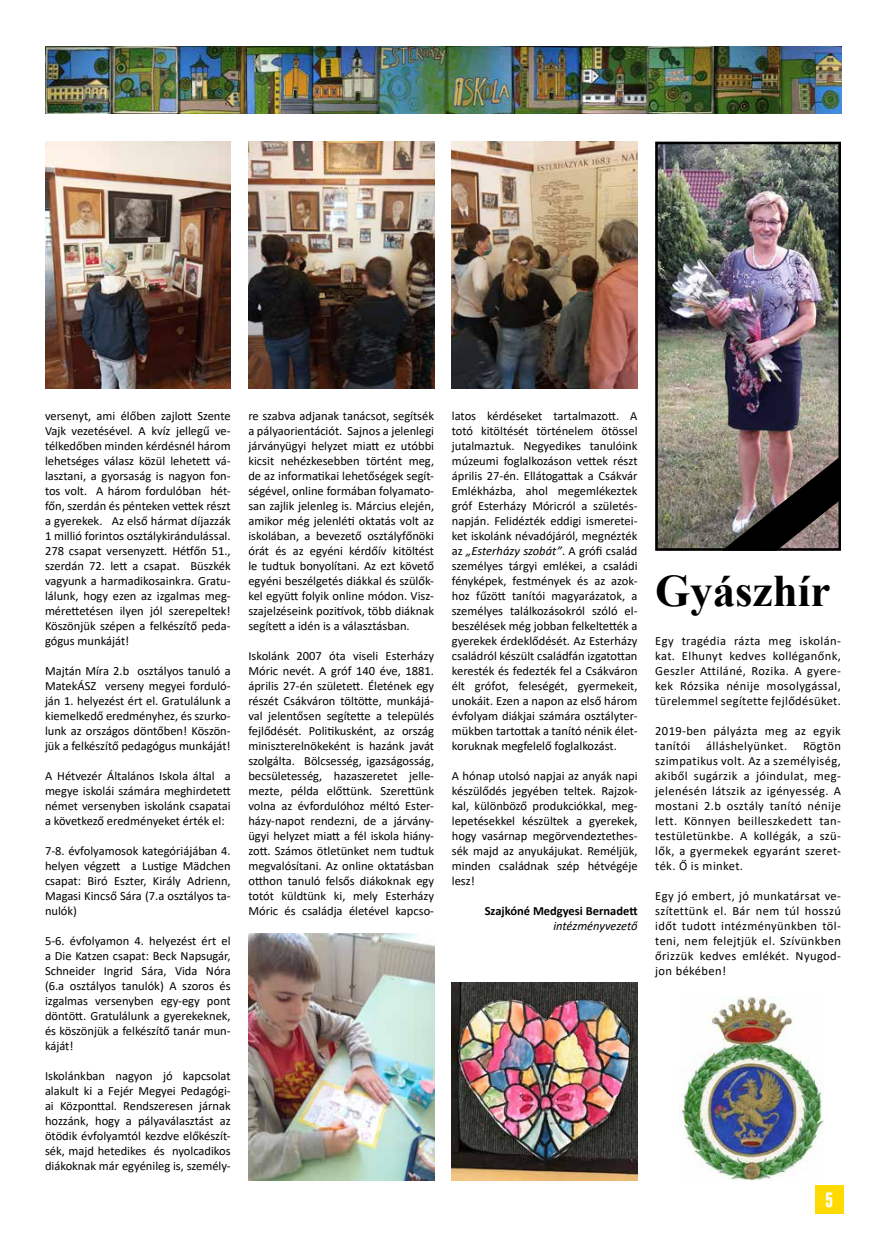
<style>
.page{position:relative;width:886px;height:1251px;background:#fff}
.page>*{position:absolute;margin:0;border:0;box-sizing:border-box;transform-origin:0 0}
.t1{font:700 45px "Times New Roman";color:#000}
.t2{font:700 15px "Gobold";color:#fff}
.t3{font:12.5px/15px "Calibri";color:#000;text-align:justify}
.t4{font:12.5px/15px "Calibri";letter-spacing:.03em;color:#000}
.t5{font:700 12.5px "Calibri";color:#000}
.t6{font:italic 12.5px "Calibri";letter-spacing:-.01em;color:#000}
.s1{font-style:italic}
</style>
<div class="page">
<div style="left:815px;top:1185px;width:28px;height:29px;background:#ffda00"></div>
<img style="left:46px;top:47px;width:795px;height:66px">
<img style="left:46px;top:142px;width:185px;height:246px">
<img style="left:248px;top:142px;width:186px;height:246px">
<img style="left:248px;top:934px;width:186px;height:246px">
<img style="left:452px;top:982px;width:185px;height:198px">
<img style="left:452px;top:142px;width:185px;height:246px">
<img style="left:655px;top:141px;width:186px;height:410px">
<img style="left:722px;top:456px;width:119px;height:95px">
<img style="left:679px;top:997px;width:144px;height:183px">
<p class="t3" style="left:45px;top:408px;width:187px">versenyt, ami élőben zajlott Szente Vajk vezetésével. A kvíz jellegű ve&shy;télkedőben minden kérdésnél három lehetséges válasz közül lehetett vá&shy;lasztani, a gyorsaság is nagyon fon&shy;tos volt. A három fordulóban hét&shy;főn, szerdán és pénteken vettek részt a gyerekek. Az első hármat díjazzák 1 millió forintos osztálykirándulással.<br>278 csapat versenyzett. Hétfőn 51., szerdán 72. lett a csapat. Büszkék vagyunk a harmadikosainkra. Gratu&shy;lálunk, hogy ezen az izgalmas meg&shy;mérettetésen ilyen jól szerepeltek!<br>Köszönjük szépen a felkészítő peda&shy;gógus munkáját!</p>
<p class="t3" style="left:45px;top:663px;width:187px">Majtán Míra 2.b osztályos tanuló a MatekÁSZ verseny megyei forduló&shy;ján 1. helyezést ért el. Gratulálunk a kiemelkedő eredményhez, és szurko&shy;lunk az országos döntőben! Köszön&shy;jük a felkészítő pedagógus munkáját!</p>
<p class="t3" style="left:45px;top:768px;width:187px">A Hétvezér Általános Iskola által a megye iskolái számára meghirdetett német versenyben iskolánk csapatai a következő eredményeket érték el:</p>
<p class="t3" style="left:45px;top:843px;width:187px">7-8. évfolyamosok kategóriájában 4. helyen végzett a Lustige Mädchen csapat: Biró Eszter, Király Adrienn, Magasi Kincső Sára (7.a osztályos ta&shy;nulók)</p>
<p class="t3" style="left:45px;top:933px;width:187px">5-6. évfolyamon 4. helyezést ért el a Die Katzen csapat: Beck Napsugár, Schneider Ingrid Sára, Vida Nóra (6.a osztályos tanulók) A szoros és izgalmas versenyben egy-egy pont döntött. Gratulálunk a gyerekeknek, és köszönjük a felkészítő tanár mun&shy;káját!</p>
<p class="t3" style="left:45px;top:1068px;width:187px">Iskolánkban nagyon jó kapcsolat alakult ki a Fejér Megyei Pedagógi&shy;ai Központtal. Rendszeresen járnak hozzánk, hogy a pályaválasztást az ötödik évfolyamtól kezdve előkészít&shy;sék, majd hetedikes és nyolcadikos diákoknak már egyénileg is, személy-</p>
<p class="t3" style="left:248px;top:408px;width:187px">re szabva adjanak tanácsot, segítsék a pályaorientációt. Sajnos a jelenlegi járványügyi helyzet miatt ez utóbbi kicsit nehézkesebben történt meg, de az informatikai lehetőségek segít&shy;ségével, online formában folyamato&shy;san zajlik jelenleg is. Március elején, amikor még jelenléti oktatás volt az iskolában, a bevezető osztályfőnöki órát és az egyéni kérdőív kitöltést le tudtuk bonyolítani. Az ezt követő egyéni beszélgetés diákkal és szülők&shy;kel együtt folyik online módon. Vis - szajelzéseink pozitívok, több diáknak segített a idén is a választásban.</p>
<p class="t3" style="left:248px;top:648px;width:187px">Iskolánk 2007 óta viseli Esterházy Móric nevét. A gróf 140 éve, 1881. április 27-én született. Életének egy részét Csákváron töltötte, munkájá&shy;val jelentősen segítette a település fejlődését. Politikusként, az ország miniszterelnökeként is hazánk javát szolgálta. Bölcsesség, igazságosság, becsületesség, hazaszeretet jelle&shy;mezte, példa előttünk. Szerettünk volna az évfordulóhoz méltó Ester&shy;házy-napot rendezni, de a járvány&shy;ügyi helyzet miatt a fél iskola hiány&shy;zott. Számos ötletünket nem tudtuk megvalósítani. Az online oktatásban otthon tanuló felsős diákoknak egy totót küldtünk ki, mely Esterházy Móric és családja életével kapcso-</p>
<p class="t3" style="left:452px;top:408px;width:187px">latos kérdéseket tartalmazott. A totó kitöltését történelem ötössel jutalmaztuk. Negyedikes tanulóink múzeumi foglalkozáson vettek részt április 27-én. Ellátogattak a Csákvár Emlékházba, ahol megemlékeztek gróf Esterházy Móricról a születés&shy;napján. Felidézték eddigi ismeretei&shy;ket iskolánk névadójáról, megnézték az <span class="s1">„Esterházy szobát”</span>. A grófi család személyes tárgyi emlékei, a családi fényképek, festmények és az azok&shy;hoz fűzött tanítói magyarázatok, a személyes találkozásokról szóló el&shy;beszélések még jobban felkeltették a gyerekek érdeklődését. Az Esterházy családról készült családfán izgatottan keresték és fedezték fel a Csákváron élt grófot, feleségét, gyermekeit, unokáit. Ezen a napon az első három évfolyam diákjai számára osztályter&shy;mükben tartottak a tanító nénik élet&shy;koruknak megfelelő foglalkozást.</p>
<p class="t3" style="left:452px;top:768px;width:187px">A hónap utolsó napjai az anyák napi készülődés jegyében teltek. Rajzok&shy;kal, különböző produkciókkal, meg&shy;lepetésekkel készültek a gyerekek, hogy vasárnap megörvendeztethes&shy;sék majd az anyukájukat. Reméljük, minden családnak szép hétvégéje lesz!</p>
<p class="t5" style="left:485px;top:902px;width:154px">Szajkóné Medgyesi Bernadett</p>
<p class="t6" style="left:553px;top:917px;width:86px">intézményvezető</p>
<h1 class="t1" style="left:655px;top:559px;width:177px">Gyászhír</h1>
<p class="t3" style="left:655px;top:633px;width:187px">Egy tragédia rázta meg iskolán&shy;kat. Elhunyt kedves kolléganőnk, Geszler Attiláné, Rozika. A gyere&shy;kek Rózsika nénije mosolygással, türelemmel segítette fejlődésüket.</p>
<p class="t4" style="left:655px;top:723px;width:187px">2019-ben pályázta meg az egyik tanítói</p>
<p class="t4" style="left:706px;top:738px;width:83px">álláshelyünket.</p>
<p class="t3" style="left:655px;top:738px;width:187px;text-indent:148px">Rögtön szimpatikus volt. Az a személyiség, akiből sugárzik a jóindulat, meg&shy;jelenésén látszik az igényesség. A mostani 2.b osztály tanító nénije lett. Könnyen beilleszkedett tan&shy;testületünkbe. A kollégák, a szü&shy;lők, a gyermekek egyaránt szeret&shy;ték. Ő is minket.</p>
<p class="t3" style="left:655px;top:888px;width:187px">Egy jó embert, jó munkatársat ve&shy;szítettünk el. Bár nem túl hosszú időt tudott intézményünkben töl&shy;teni, nem felejtjük el. Szívünkben őrizzük kedves emlékét. Nyugod&shy;jon békében!</p>
<p class="t2" style="left:825px;top:1190px;width:10px">5</p>
</div>
